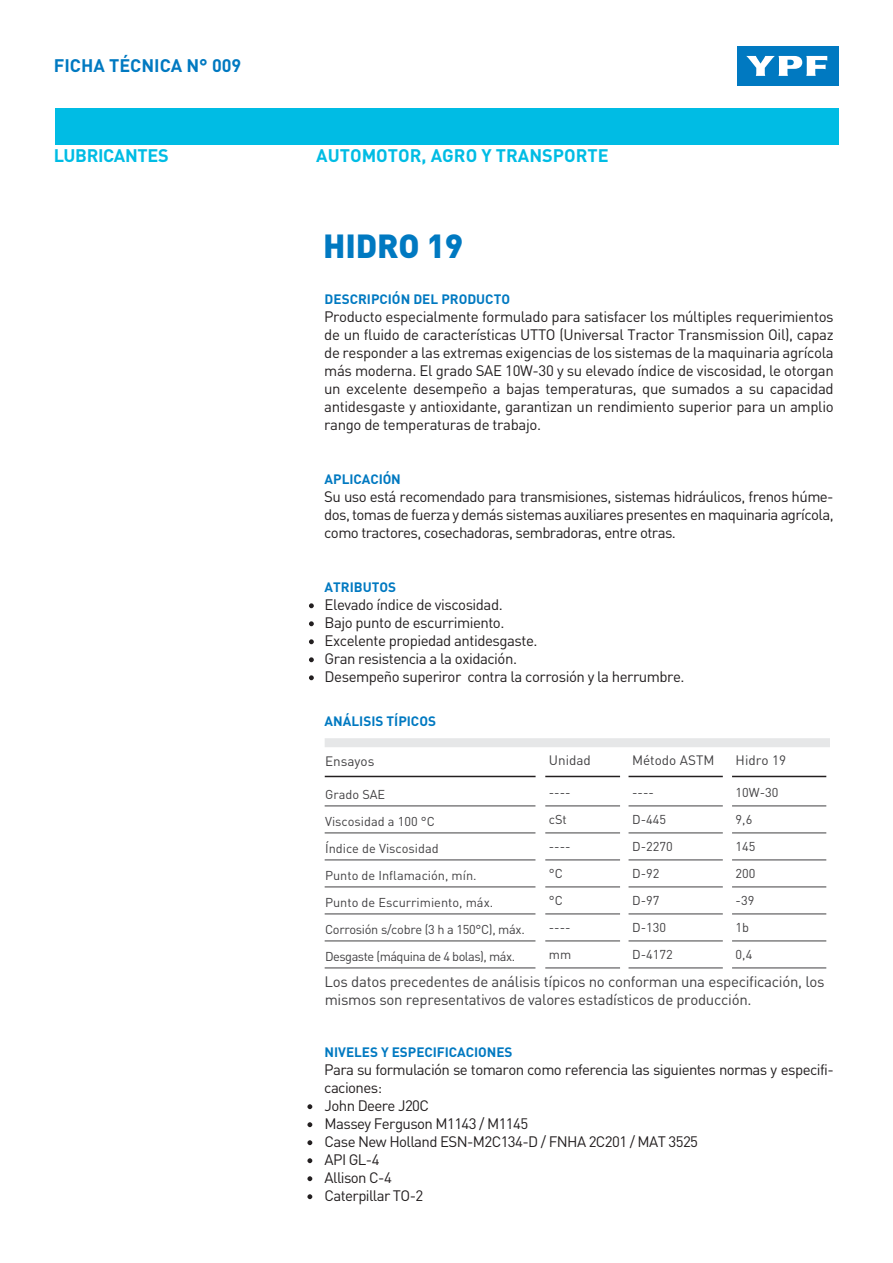
<style>
.page{position:relative;width:893px;height:1263px;background:#fff}
.page>*{position:absolute;margin:0;border:0;box-sizing:border-box;transform-origin:0 0}
.t1{font:900 33px "DIN";letter-spacing:-.005em;color:#0079c1}
.t2{font:700 18px "DIN";color:#00bce4}
.t3{font:700 18px "DIN";color:#0079c1}
.t4{font:700 18px "DIN";letter-spacing:-.02em;color:#00bce4}
.t5{font:15px/18px "DIN";letter-spacing:-.04em;color:#231f20}
.t6{font:15px/18px "DIN";letter-spacing:-.02em;color:#414042}
.t7{font:700 13.5px "DIN";color:#0079c1}
.t8{font:13.5px "DIN";color:#414042}
.t9{font:12.75px/27px "DIN";color:#414042}
</style>
<div class="page">
<div style="left:55px;top:108px;width:783px;height:36px;background:#00bce4"></div>
<div style="left:737px;top:46px;width:102px;height:40px;background:#0079c1"></div>
<svg style="left:746px;top:56px;width:81px;height:20px"></svg>
<svg style="left:309px;top:603px;width:5px;height:5px"></svg>
<svg style="left:309px;top:621px;width:5px;height:5px"></svg>
<svg style="left:309px;top:639px;width:5px;height:5px"></svg>
<svg style="left:309px;top:657px;width:5px;height:5px"></svg>
<svg style="left:309px;top:675px;width:5px;height:5px"></svg>
<svg style="left:307px;top:1104px;width:5px;height:5px"></svg>
<svg style="left:307px;top:1122px;width:5px;height:5px"></svg>
<svg style="left:307px;top:1140px;width:5px;height:5px"></svg>
<svg style="left:307px;top:1158px;width:5px;height:5px"></svg>
<svg style="left:307px;top:1176px;width:5px;height:5px"></svg>
<svg style="left:307px;top:1194px;width:5px;height:5px"></svg>
<div style="left:325px;top:738px;width:505px;height:9px;background:#e6e7e8"></div>
<hr style="left:325px;top:776px;width:211px;height:1px;background:#231f20">
<hr style="left:325px;top:860px;width:210px;height:1px;background:#414042">
<hr style="left:325px;top:887px;width:210px;height:1px;background:#414042">
<hr style="left:325px;top:914px;width:210px;height:1px;background:#414042">
<hr style="left:325px;top:941px;width:210px;height:1px;background:#414042">
<hr style="left:325px;top:833px;width:210px;height:1px;background:#414042">
<hr style="left:325px;top:968px;width:210px;height:1px;background:#414042">
<hr style="left:732px;top:776px;width:94px;height:1px;background:#231f20">
<hr style="left:732px;top:860px;width:94px;height:1px;background:#414042">
<hr style="left:732px;top:887px;width:94px;height:1px;background:#414042">
<hr style="left:732px;top:914px;width:94px;height:1px;background:#414042">
<hr style="left:732px;top:941px;width:94px;height:1px;background:#414042">
<hr style="left:732px;top:833px;width:94px;height:1px;background:#414042">
<hr style="left:732px;top:968px;width:94px;height:1px;background:#414042">
<hr style="left:628px;top:776px;width:95px;height:1px;background:#231f20">
<hr style="left:628px;top:860px;width:95px;height:1px;background:#414042">
<hr style="left:628px;top:887px;width:95px;height:1px;background:#414042">
<hr style="left:628px;top:914px;width:95px;height:1px;background:#414042">
<hr style="left:628px;top:941px;width:95px;height:1px;background:#414042">
<hr style="left:628px;top:833px;width:95px;height:1px;background:#414042">
<hr style="left:628px;top:968px;width:95px;height:1px;background:#414042">
<hr style="left:545px;top:776px;width:75px;height:1px;background:#231f20">
<hr style="left:545px;top:860px;width:75px;height:1px;background:#414042">
<hr style="left:545px;top:887px;width:75px;height:1px;background:#414042">
<hr style="left:545px;top:914px;width:75px;height:1px;background:#414042">
<hr style="left:545px;top:941px;width:75px;height:1px;background:#414042">
<hr style="left:545px;top:833px;width:75px;height:1px;background:#414042">
<hr style="left:545px;top:968px;width:75px;height:1px;background:#414042">
<hr style="left:325px;top:806px;width:210px;height:1px;background:#414042">
<hr style="left:732px;top:806px;width:94px;height:1px;background:#414042">
<hr style="left:628px;top:806px;width:95px;height:1px;background:#414042">
<hr style="left:545px;top:806px;width:75px;height:1px;background:#414042">
<p class="t3" style="left:54px;top:54px;width:189px">FICHA TÉCNICA N° 009</p>
<p class="t4" style="left:54px;top:144px;width:116px">LUBRICANTES</p>
<p class="t2" style="left:316px;top:144px;width:294px">AUTOMOTOR, AGRO Y TRANSPORTE</p>
<h1 class="t1" style="left:323px;top:224px;width:142px">HIDRO 19</h1>
<p class="t7" style="left:325px;top:290px;width:187px">DESCRIPCIÓN DEL PRODUCTO</p>
<p class="t5" style="left:324px;top:308px;width:511px;text-align:justify">Producto especialmente formulado para satisfacer los múltiples requerimientos de un fluido de características UTTO (Universal Tractor Transmission Oil), capaz de responder a las extremas exigencias de los sistemas de la maquinaria agrícola más moderna. El grado SAE 10W-30 y su elevado índice de viscosidad, le otorgan un excelente desempeño a bajas temperaturas, que sumados a su capacidad antidesgaste y antioxidante, garantizan un rendimiento superior para un amplio rango de temperaturas de trabajo.</p>
<p class="t7" style="left:325px;top:471px;width:78px">APLICACIÓN</p>
<p class="t5" style="left:324px;top:488px;width:511px;text-align:justify">Su uso está recomendado para transmisiones, sistemas hidráulicos, frenos húme&shy;dos, tomas de fuerza y demás sistemas auxiliares presentes en maquinaria agrícola, como tractores, cosechadoras, sembradoras, entre otras.</p>
<p class="t7" style="left:325px;top:579px;width:73px">ATRIBUTOS</p>
<p class="t5" style="left:325px;top:596px;width:361px">Elevado índice de viscosidad.<br>Bajo punto de escurrimiento.<br>Excelente propiedad antidesgaste.<br>Gran resistencia a la oxidación.<br>Desempeño superiror contra la corrosión y la herrumbre.</p>
<p class="t7" style="left:325px;top:712px;width:113px">ANÁLISIS TÍPICOS</p>
<p class="t8" style="left:325px;top:753px;width:51px">Ensayos</p>
<p class="t8" style="left:549px;top:752px;width:44px">Unidad</p>
<p class="t8" style="left:632px;top:752px;width:84px">Método ASTM</p>
<p class="t8" style="left:736px;top:752px;width:52px">Hidro 19</p>
<p class="t9" style="left:325px;top:780px;width:62px">Grado SAE</p>
<p class="t9" style="left:549px;top:778px;width:23px">----</p>
<p class="t9" style="left:632px;top:778px;width:23px">----</p>
<p class="t9" style="left:736px;top:778px;width:44px">10W-30</p>
<p class="t9" style="left:325px;top:807px;width:201px">Viscosidad a 100 °C<br>Índice de Viscosidad<br>Punto de Inflamación, mín.<br>Punto de Escurrimiento, máx.<br>Corrosión s/cobre (3 h a 150°C), máx.<br>Desgaste (máquina de 4 bolas), máx.</p>
<p class="t9" style="left:549px;top:805px;width:24px">cSt ---- °C °C ---- mm</p>
<p class="t9" style="left:632px;top:805px;width:42px">D-445<br>D-2270<br>D-92<br>D-97<br>D-130<br>D-4172</p>
<p class="t9" style="left:736px;top:805px;width:21px">9,6<br>145<br>200 -39<br>1b<br>0,4</p>
<p class="t6" style="left:325px;top:972px;width:501px">Los datos precedentes de análisis típicos no conforman una especificación, los mismos son representativos de valores estadísticos de producción.</p>
<p class="t7" style="left:325px;top:1043px;width:189px">NIVELES Y ESPECIFICACIONES</p>
<p class="t5" style="left:324px;top:1060px;width:511px">Para su formulación se tomaron como referencia las siguientes normas y especifi&shy;caciones:</p>
<p class="t5" style="left:325px;top:1096px;width:375px">John Deere J20C<br>Massey Ferguson M1143 / M1145<br>Case New Holland ESN-M2C134-D / FNHA 2C201 / MAT 3525<br>API GL-4<br>Allison C-4<br>Caterpillar TO-2</p>
</div>
